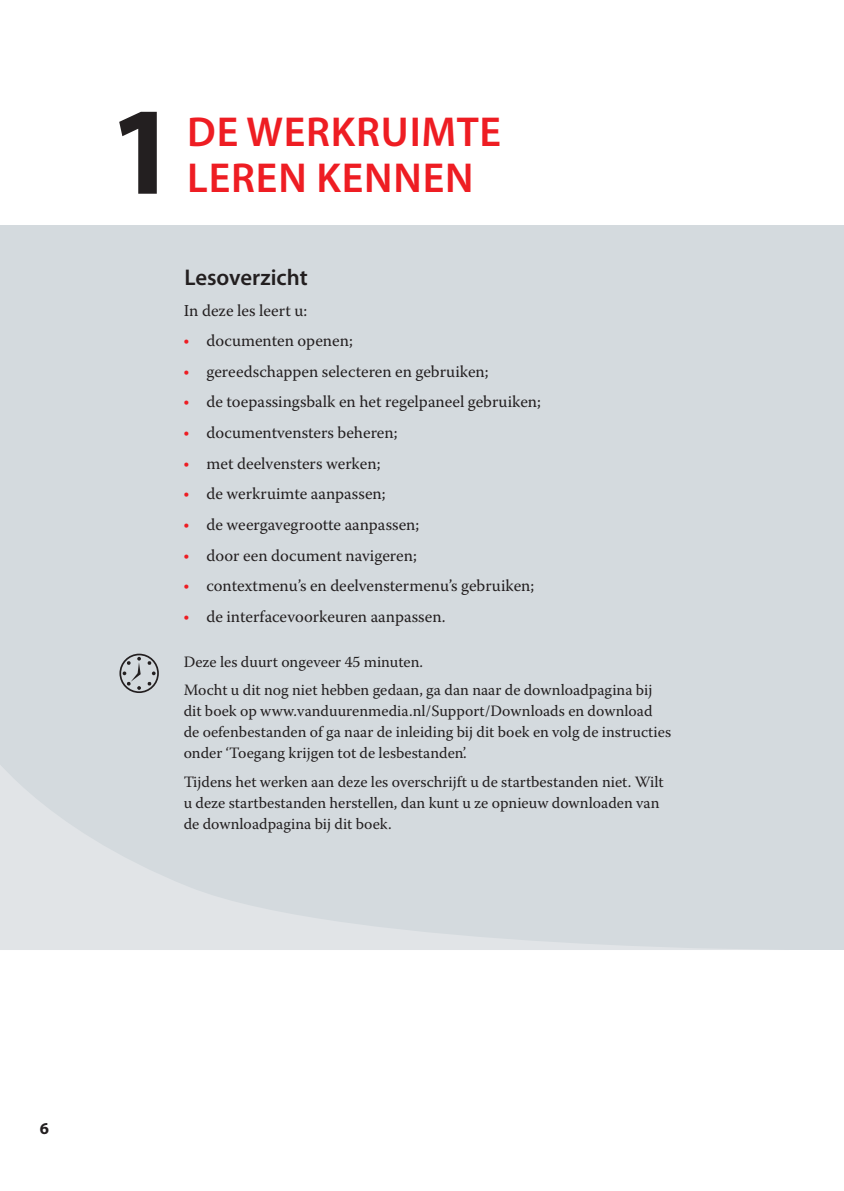
<style>
.page{position:relative;width:844px;height:1191px;background:#fff}
.page>*{position:absolute;margin:0;border:0;box-sizing:border-box;transform-origin:0 0}
.t1{font:700 126px "Myriad Pro";color:#231f20}
.t2{font:600 42px/45.5px "Myriad Pro";letter-spacing:.02em;color:#ee1d23}
.t3{font:600 22.75px "Myriad Pro";color:#231f20}
.t4{font:16.62px "Warnock Pro";color:#231f20}
.t5{font:700 16.62px "Myriad Pro";color:#231f20}
.t6{font:15.75px/21px "Warnock Pro";color:#231f20}
.s1{font-family:"Myriad Pro";font-weight:700;font-stretch:semi-condensed;color:#ee1d23}
</style>
<div class="page">
<hr style="left:843px;top:225px;width:1px;height:725px;background:#797f84">
<div style="left:0;top:225px;width:843px;height:725px;background:#d4dade"></div>
<svg style="left:0;top:765px;width:746px;height:185px"></svg>
<div style="left:119px;top:653px;width:40px;height:40px;border:2px solid #231f20;border-radius:50%"></div>
<svg style="left:152px;top:671px;width:3px;height:4px"></svg>
<svg style="left:147px;top:681px;width:4px;height:5px"></svg>
<svg style="left:147px;top:661px;width:4px;height:4px"></svg>
<svg style="left:123px;top:657px;width:18px;height:33px"></svg>
<h1 class="t1" style="left:108px;top:69px;width:71px">1</h1>
<h2 class="t2" style="left:187px;top:110px;width:315px">DE WERKRUIMTE<br>LEREN KENNEN</h2>
<h3 class="t3" style="left:184px;top:265px;width:125px">Lesoverzicht</h3>
<p class="t4" style="left:184px;top:300px;width:125px">In deze les leert u:</p>
<p class="t4" style="left:184px;top:331px;width:170px"><span class="s1">•</span> documenten openen;</p>
<p class="t4" style="left:184px;top:361px;width:306px"><span class="s1">•</span> gereedschappen selecteren en gebruiken;</p>
<p class="t4" style="left:184px;top:392px;width:358px"><span class="s1">•</span> de toepassingsbalk en het regelpaneel gebruiken;</p>
<p class="t4" style="left:184px;top:422px;width:215px"><span class="s1">•</span> documentvensters beheren;</p>
<p class="t4" style="left:184px;top:453px;width:198px"><span class="s1">•</span> met deelvensters werken;</p>
<p class="t4" style="left:184px;top:484px;width:203px"><span class="s1">•</span> de werkruimte aanpassen;</p>
<p class="t4" style="left:184px;top:514px;width:237px"><span class="s1">•</span> de weergavegrootte aanpassen;</p>
<p class="t4" style="left:184px;top:545px;width:234px"><span class="s1">•</span> door een document navigeren;</p>
<p class="t4" style="left:184px;top:576px;width:352px"><span class="s1">•</span> contextmenu’s en deelvenstermenu’s gebruiken;</p>
<p class="t4" style="left:184px;top:606px;width:263px"><span class="s1">•</span> de interfacevoorkeuren aanpassen.</p>
<p class="t6" style="left:184px;top:646px;width:470px;line-height:28.9px">Deze les duurt ongeveer 45 minuten.<br>Mocht u dit nog niet hebben gedaan, ga dan naar de downloadpagina bij</p>
<p class="t6" style="left:184px;top:700px;width:489px">dit boek op www.vanduurenmedia.nl/Support/Downloads en download de oefenbestanden of ga naar de inleiding bij dit boek en volg de instructies onder ‘Toegang krijgen tot de lesbestanden’.</p>
<p class="t6" style="left:184px;top:771px;width:481px">Tijdens het werken aan deze les overschrijft u de startbestanden niet. Wilt u deze startbestanden herstellen, dan kunt u ze opnieuw downloaden van de downloadpagina bij dit boek.</p>
<p class="t5" style="left:40px;top:1117px;width:11px">6</p>
</div>
